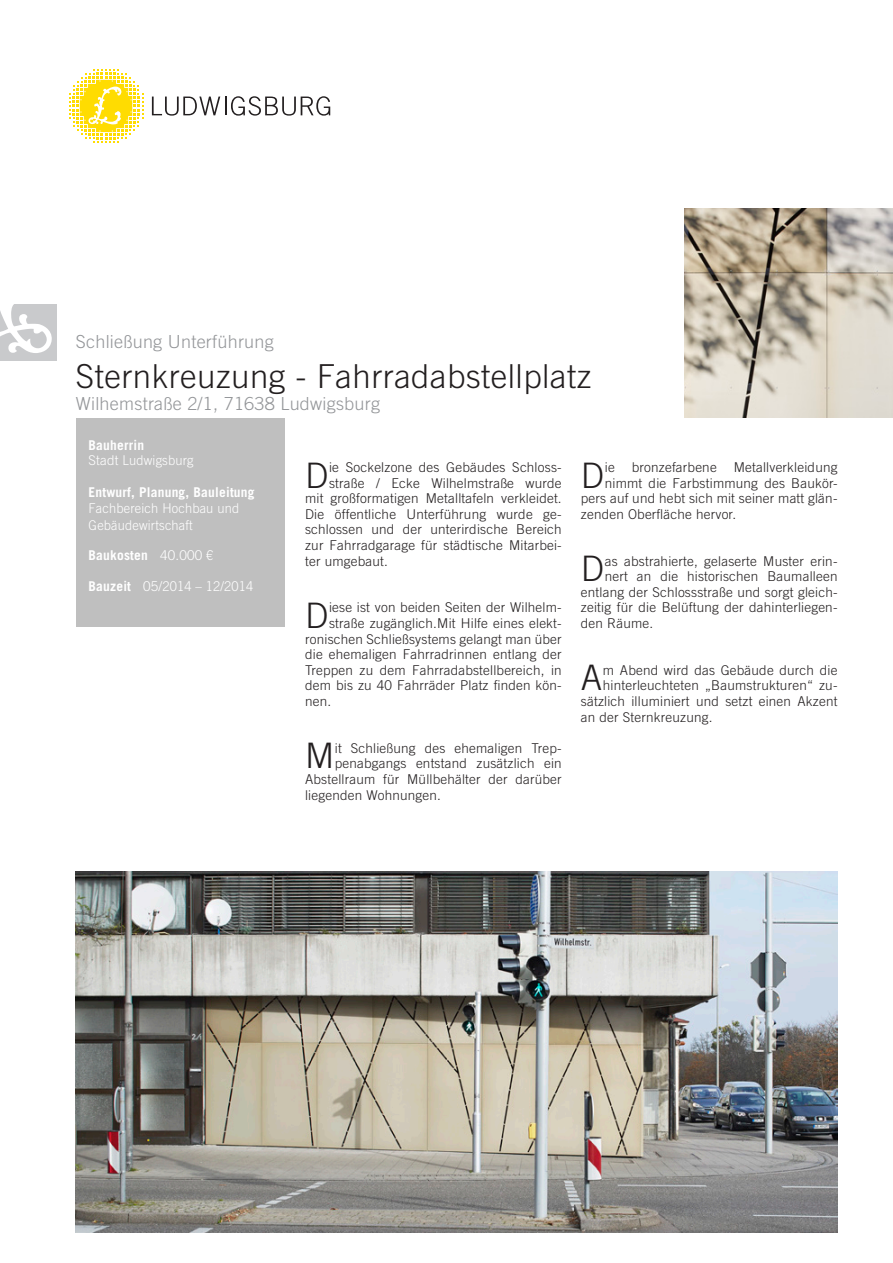
<style>
.page{position:relative;width:893px;height:1263px;background:#fff}
.page>*{position:absolute;margin:0;border:0;box-sizing:border-box;transform-origin:0 0}
.t1{font:300 35.1px "Ludwigsburg Trade Gothic";color:#231f20}
.t2{font:300 33px "Ludwigsburg Trade Gothic";color:#231f20}
.t3{font:300 18px "Ludwigsburg Trade Gothic";color:#939598}
.t4{font:300 13.5px "Ludwigsburg Trade Gothic";color:#231f20}
.t5{font:300 13.5px/15px "Ludwigsburg Trade Gothic";color:#fff}
.t6{font:700 13.5px "Ludwigsburg Trade Gothic";color:#fff}
.t7{font:300 13.5px/16.2px "Ludwigsburg Trade Gothic";color:#fff;scale:.95 1}
.s1{font-weight:700}
.s2{font-weight:300}
</style>
<div class="page">
<svg style="left:69px;top:69px;width:74px;height:74px"></svg>
<svg style="left:152px;top:96px;width:178px;height:20px"></svg>
<img style="left:684px;top:209px;width:209px;height:208px">
<div style="left:76px;top:418px;width:208px;height:209px;background:#bfbfbf"></div>
<img style="left:76px;top:872px;width:762px;height:360px">
<div style="left:0;top:304px;width:57px;height:57px;background:#c9cacc"></div>
<svg style="left:0;top:304px;width:52px;height:49px"></svg>
<p class="t3" style="left:76px;top:331px;width:200px">Schließung Unterführung</p>
<p class="t2" style="left:76px;top:357px;width:518px">Sternkreuzung - Fahrradabstellplatz</p>
<p class="t3" style="left:76px;top:393px;width:306px">Wilhemstraße 2/1, 71638 Ludwigsburg</p>
<p class="t5" style="left:89px;top:438px;width:107px"><span class="s1">Bauherrin<br></span>Stadt Ludwigsburg</p>
<p class="t6" style="left:89px;top:484px;width:168px">Entwurf, Planung, Bauleitung</p>
<p class="t7" style="left:89px;top:500px;width:160px">Fachbereich Hochbau und<br>Gebäudewirtschaft</p>
<p class="t6" style="left:89px;top:546px;width:127px">Baukosten <span class="s2">40.000 €</span></p>
<p class="t5" style="left:89px;top:579px;width:167px"><span class="s1">Bauzeit</span> 05/2014 – 12/2014</p>
<p class="t1" style="left:305px;top:454px;width:25px">D</p>
<p class="t4" style="left:329px;top:459px;width:234px">ie Sockelzone des Gebäudes Schloss-</p>
<p class="t4" style="left:329px;top:475px;width:234px">straße / Ecke Wilhelmstraße wurde</p>
<p class="t4" style="left:305px;top:490px;width:258px">mit großformatigen Metalltafeln verkleidet.</p>
<p class="t4" style="left:305px;top:506px;width:258px">Die öffentliche Unterführung wurde ge-</p>
<p class="t4" style="left:305px;top:522px;width:258px">schlossen und der unterirdische Bereich</p>
<p class="t4" style="left:305px;top:537px;width:258px">zur Fahrradgarage für städtische Mitarbei-</p>
<p class="t4" style="left:305px;top:553px;width:84px">ter umgebaut.</p>
<p class="t1" style="left:305px;top:595px;width:25px">D</p>
<p class="t4" style="left:329px;top:600px;width:234px">iese ist von beiden Seiten der Wilhelm-</p>
<p class="t4" style="left:329px;top:615px;width:234px">straße zugänglich.Mit Hilfe eines elekt-</p>
<p class="t4" style="left:305px;top:631px;width:258px">ronischen Schließsystems gelangt man über</p>
<p class="t4" style="left:305px;top:646px;width:258px">die ehemaligen Fahrradrinnen entlang der</p>
<p class="t4" style="left:305px;top:662px;width:258px">Treppen zu dem Fahrradabstellbereich, in</p>
<p class="t4" style="left:305px;top:678px;width:258px">dem bis zu 40 Fahrräder Platz finden kön-</p>
<p class="t4" style="left:305px;top:693px;width:28px">nen.</p>
<p class="t1" style="left:305px;top:735px;width:31px">M</p>
<p class="t4" style="left:335px;top:740px;width:229px">it Schließung des ehemaligen Trep-</p>
<p class="t4" style="left:335px;top:756px;width:229px">penabgangs entstand zusätzlich ein</p>
<p class="t4" style="left:305px;top:771px;width:258px">Abstellraum für Müllbehälter der darüber</p>
<p class="t4" style="left:305px;top:787px;width:138px">liegenden Wohnungen.</p>
<p class="t1" style="left:581px;top:454px;width:25px">D</p>
<p class="t4" style="left:605px;top:459px;width:234px">ie bronzefarbene Metallverkleidung</p>
<p class="t4" style="left:605px;top:475px;width:234px">nimmt die Farbstimmung des Baukör-</p>
<p class="t4" style="left:581px;top:490px;width:258px">pers auf und hebt sich mit seiner matt glän-</p>
<p class="t4" style="left:581px;top:506px;width:157px">zenden Oberfläche hervor.</p>
<p class="t1" style="left:581px;top:548px;width:25px">D</p>
<p class="t4" style="left:605px;top:553px;width:234px">as abstrahierte, gelaserte Muster erin-</p>
<p class="t4" style="left:605px;top:568px;width:234px">nert an die historischen Baumalleen</p>
<p class="t4" style="left:581px;top:584px;width:258px">entlang der Schlossstraße und sorgt gleich-</p>
<p class="t4" style="left:581px;top:600px;width:258px">zeitig für die Belüftung der dahinterliegen-</p>
<p class="t4" style="left:581px;top:615px;width:74px">den Räume.</p>
<p class="t1" style="left:581px;top:657px;width:23px">A</p>
<p class="t4" style="left:603px;top:662px;width:236px">m Abend wird das Gebäude durch die</p>
<p class="t4" style="left:603px;top:678px;width:236px">hinterleuchteten „Baumstrukturen“ zu-</p>
<p class="t4" style="left:581px;top:693px;width:258px">sätzlich illuminiert und setzt einen Akzent</p>
<p class="t4" style="left:581px;top:709px;width:133px">an der Sternkreuzung.</p>
</div>
